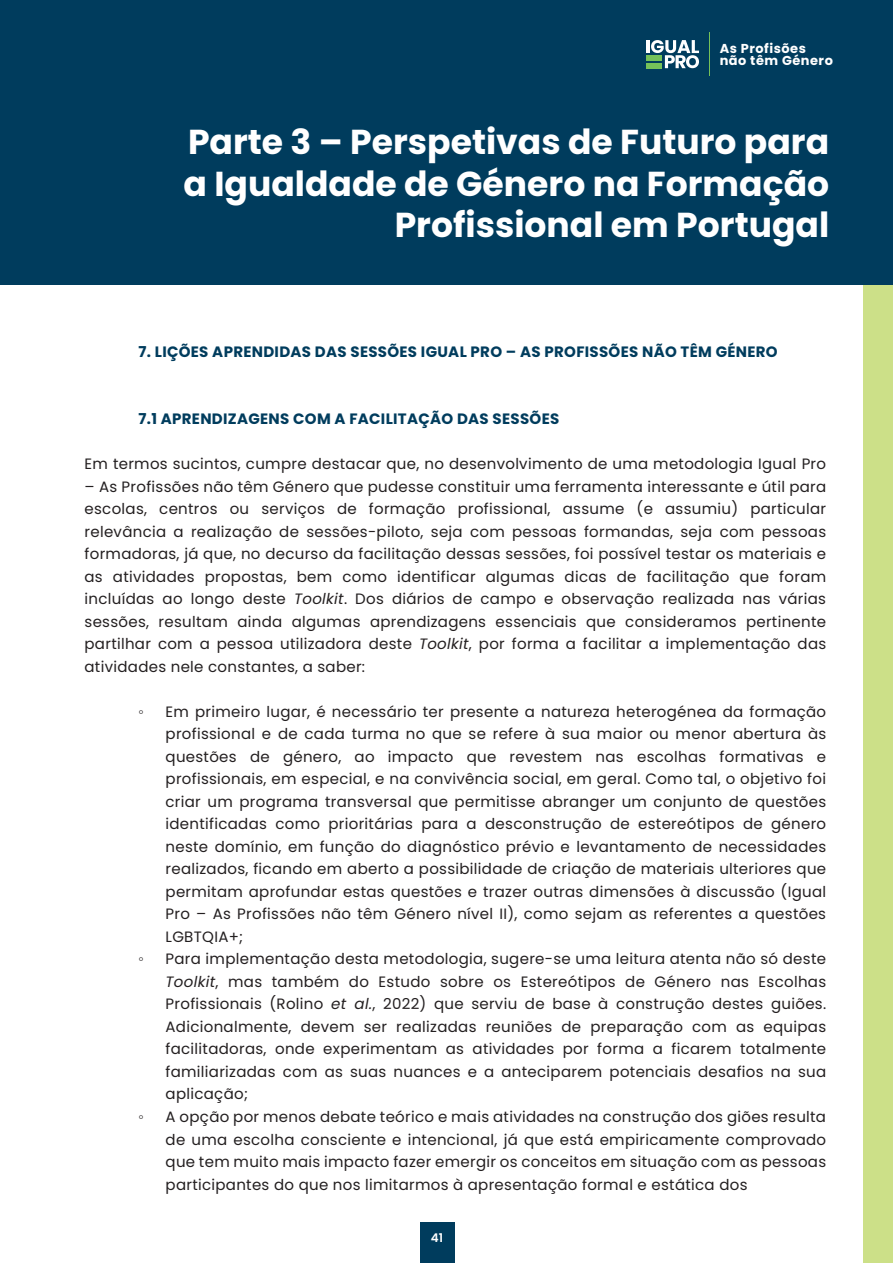
<style>
.page{position:relative;width:893px;height:1263px;background:#fff}
.page>*{position:absolute;margin:0;border:0;box-sizing:border-box;transform-origin:0 0}
.t1{font:700 34.65px/41.5px "Poppins";color:#fff;text-align:right}
.t2{font:15px/22.5px "Poppins";letter-spacing:.02em;color:#231f20;text-align:justify}
.t3{font:700 15px "Poppins";letter-spacing:.02em;color:#003c5d}
.t4{font:15px "Times New Roman";color:#231f20}
.t5{font:700 12.9px/12.6px "Poppins";letter-spacing:.04em;color:#fff}
.t6{font:600 12px "Poppins";color:#fff}
.s1{font-style:italic}
</style>
<div class="page">
<div style="left:863px;top:0;width:30px;height:1263px;background:#cce088"></div>
<div style="left:0;top:0;width:893px;height:284px;background:#003c5d"></div>
<hr style="left:709px;top:33px;width:1px;height:43px;background:#75c159">
<svg style="left:646px;top:40px;width:53px;height:28px"></svg>
<div style="left:646px;top:55px;width:16px;height:5px;background:#75c159"></div>
<div style="left:646px;top:63px;width:16px;height:5px;background:#75c159"></div>
<div style="left:420px;top:1222px;width:34px;height:41px;background:#003c5d"></div>
<p class="t5" style="left:720px;top:42px;width:115px">As Profisões não têm Género</p>
<h1 class="t1" style="left:183px;top:122px;width:647px">Parte 3 – Perspetivas de Futuro para a Igualdade de Género na Formação<br>Profissional em Portugal</h1>
<p class="t3" style="left:139px;top:343px;width:641px">7. LIÇÕES APRENDIDAS DAS SESSÕES IGUAL PRO – AS PROFISSÕES NÃO TÊM GÉNERO</p>
<p class="t3" style="left:139px;top:410px;width:422px">7.1 APRENDIZAGENS COM A FACILITAÇÃO DAS SESSÕES</p>
<p class="t2" style="left:85px;top:453px;width:743px">Em termos sucintos, cumpre destacar que, no desenvolvimento de uma metodologia Igual Pro</p>
<p class="t2" style="left:85px;top:475px;width:743px">– As Profissões não têm Género que pudesse constituir uma ferramenta interessante e útil para escolas, centros ou serviços de formação profissional, assume (e assumiu) particular relevância a realização de sessões-piloto, seja com pessoas formandas, seja com pessoas formadoras, já que, no decurso da facilitação dessas sessões, foi possível testar os materiais e as atividades propostas, bem como identificar algumas dicas de facilitação que foram incluídas ao longo deste <span class="s1">Toolkit</span>. Dos diários de campo e observação realizada nas várias sessões, resultam ainda algumas aprendizagens essenciais que consideramos pertinente partilhar com a pessoa utilizadora deste <span class="s1">Toolkit</span>, por forma a facilitar a implementação das atividades nele constantes, a saber:</p>
<p class="t4" style="left:139px;top:702px;width:7px">◦</p>
<p class="t2" style="left:166px;top:700px;width:662px">Em primeiro lugar, é necessário ter presente a natureza heterogénea da formação profissional e de cada turma no que se refere à sua maior ou menor abertura às questões de género, ao impacto que revestem nas escolhas formativas e profissionais, em especial, e na convivência social, em geral. Como tal, o objetivo foi criar um programa transversal que permitisse abranger um conjunto de questões identificadas como prioritárias para a desconstrução de estereótipos de género neste domínio, em função do diagnóstico prévio e levantamento de necessidades realizados, ficando em aberto a possibilidade de criação de materiais ulteriores que permitam aprofundar estas questões e trazer outras dimensões à discussão (Igual Pro – As Profissões não têm Género nível II), como sejam as referentes a questões LGBTQIA+;</p>
<p class="t4" style="left:139px;top:949px;width:7px">◦</p>
<p class="t2" style="left:166px;top:948px;width:662px">Para implementação desta metodologia, sugere-se uma leitura atenta não só deste <span class="s1">Toolkit</span>, mas também do Estudo sobre os Estereótipos de Género nas Escolhas Profissionais (Rolino <span class="s1">et al.</span>, 2022) que serviu de base à construção destes guiões.<br>Adicionalmente, devem ser realizadas reuniões de preparação com as equipas facilitadoras, onde experimentam as atividades por forma a ficarem totalmente familiarizadas com as suas nuances e a anteciparem potenciais desafios na sua aplicação;</p>
<p class="t4" style="left:139px;top:1107px;width:7px">◦</p>
<p class="t2" style="left:166px;top:1105px;width:662px">A opção por menos debate teórico e mais atividades na construção dos giões resulta de uma escolha consciente e intencional, já que está empiricamente comprovado que tem muito mais impacto fazer emergir os conceitos em situação com as pessoas participantes do que nos limitarmos à apresentação formal e estática dos</p>
<p class="t6" style="left:431px;top:1231px;width:14px">41</p>
</div>
